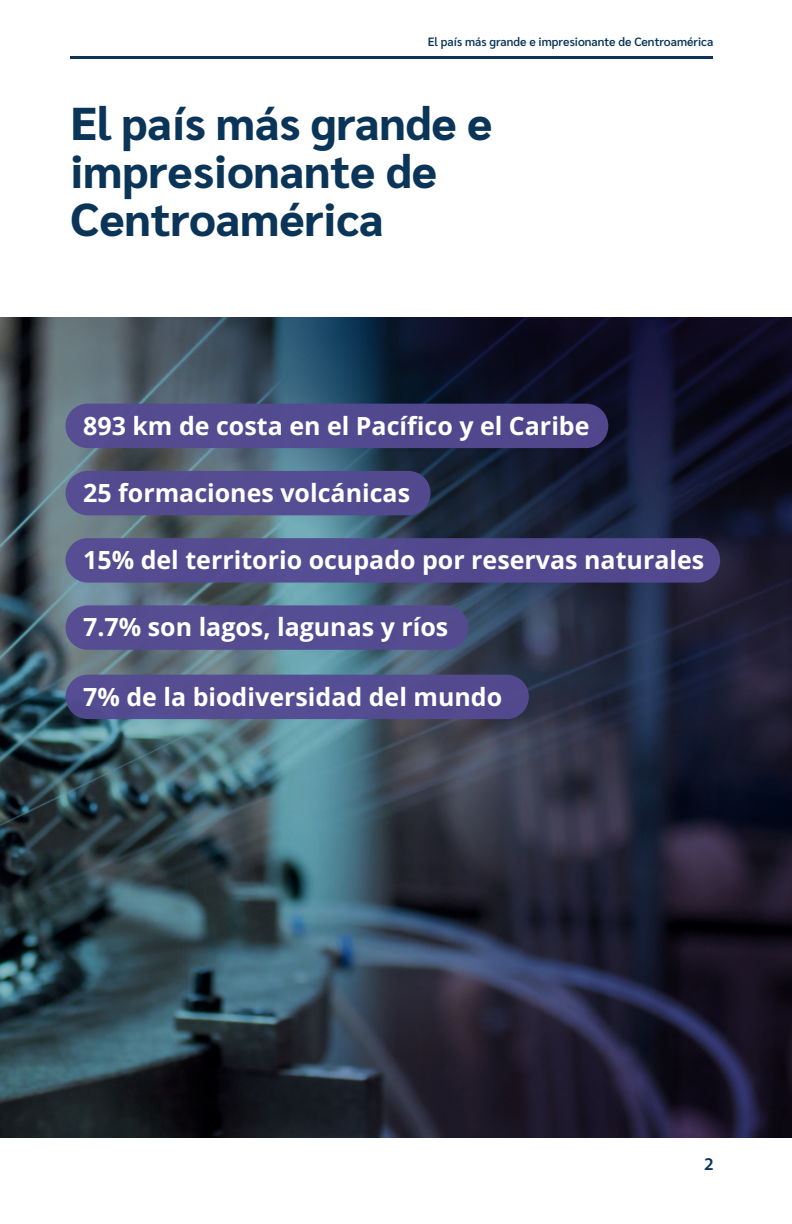
<style>
.page{position:relative;width:792px;height:1224px;background:#fff}
.page>*{position:absolute;margin:0;border:0;box-sizing:border-box;transform-origin:0 0}
.t1{font:800 46px/48px "Sarabun";color:#0a3558}
.t2{font:700 25px "Open Sans";color:#fff}
.t3{font:600 18px "Myriad Pro";color:#0a3558}
.t4{font:600 12px "Sarabun";color:#0a3558}
</style>
<div class="page">
<img style="left:0;top:317px;width:792px;height:821px">
<div style="left:66px;top:404px;width:542px;height:44px;background:#554a93;border-radius:22px"></div>
<div style="left:66px;top:471px;width:365px;height:44px;background:#554a93;border-radius:22px"></div>
<div style="left:66px;top:538px;width:654px;height:45px;background:#554a93;border-radius:22px"></div>
<div style="left:66px;top:605px;width:402px;height:45px;background:#554a93;border-radius:22px"></div>
<div style="left:66px;top:675px;width:463px;height:44px;background:#554a93;border-radius:22px"></div>
<hr style="left:71px;top:57px;width:642px;height:2px;background:#0a3558">
<p class="t4" style="left:428px;top:35px;width:287px">El país más grande e impresionante de Centroamérica</p>
<h1 class="t1" style="left:71px;top:101px;width:423px">El país más grande e impresionante de<br>Centroamérica</h1>
<p class="t2" style="left:83px;top:408px;width:508px">893 km de costa en el Pacífico y el Caribe</p>
<p class="t2" style="left:83px;top:475px;width:329px">25 formaciones volcánicas</p>
<p class="t2" style="left:83px;top:542px;width:623px">15% del territorio ocupado por reservas naturales</p>
<p class="t2" style="left:83px;top:610px;width:367px">7.7% son lagos, lagunas y ríos</p>
<p class="t2" style="left:83px;top:679px;width:421px">7% de la biodiversidad del mundo</p>
<p class="t3" style="left:704px;top:1153px;width:11px">2</p>
</div>
